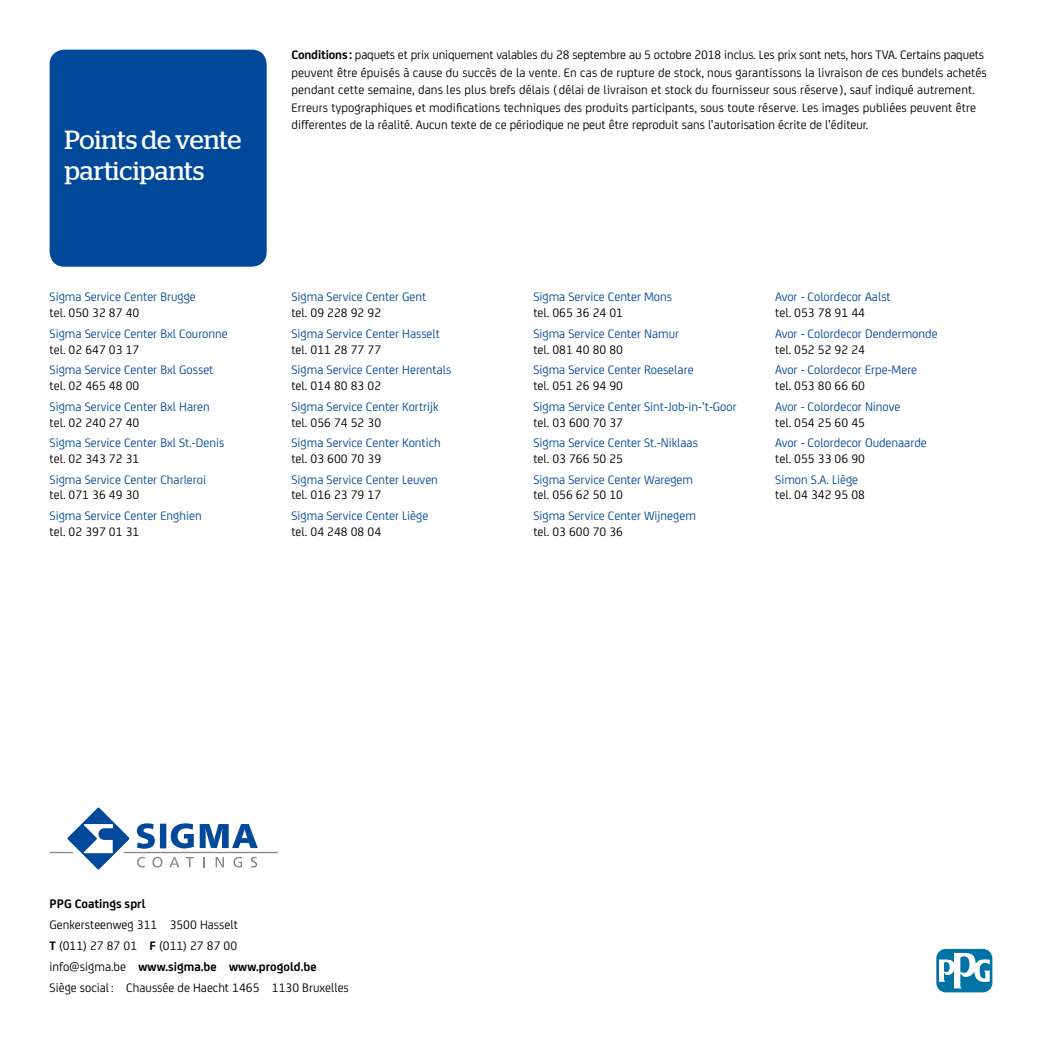
<style>
.page{position:relative;width:1042px;height:1042px;background:#fff}
.page>*{position:absolute;margin:0;border:0;box-sizing:border-box;transform-origin:0 0}
.t1{font:26.25px/31.5px "Stag";color:#fff}
.t2{font:13.12px/17.5px "FS Joey";color:#000}
.t3{font:13.12px "FS Joey";color:#00489a}
.t4{font:700 13.12px "FS Joey";color:#000}
.s1{font-weight:700}
</style>
<div class="page">
<svg style="left:50px;top:852px;width:20px;height:1px"></svg>
<svg style="left:125px;top:823px;width:153px;height:44px"></svg>
<svg style="left:67px;top:807px;width:62px;height:62px"></svg>
<svg style="left:84px;top:824px;width:29px;height:29px"></svg>
<div style="left:936px;top:949px;width:56px;height:43px;background:#0073a5;border-radius:9px"></div>
<svg style="left:939px;top:952px;width:50px;height:36px"></svg>
<div style="left:50px;top:50px;width:217px;height:217px;background:#00489a;border-radius:15px"></div>
<h1 class="t1" style="left:64px;top:124px;width:178px">Points de vente participants</h1>
<p class="t3" style="left:50px;top:288px;width:148px">Sigma Service Center Brugge</p>
<p class="t2" style="left:50px;top:303px;width:91px">tel. 050 32 87 40</p>
<p class="t3" style="left:50px;top:324px;width:180px">Sigma Service Center Bxl Couronne</p>
<p class="t2" style="left:50px;top:340px;width:91px">tel. 02 647 03 17</p>
<p class="t3" style="left:50px;top:361px;width:165px">Sigma Service Center Bxl Gosset</p>
<p class="t2" style="left:50px;top:376px;width:91px">tel. 02 465 48 00</p>
<p class="t3" style="left:50px;top:397px;width:162px">Sigma Service Center Bxl Haren</p>
<p class="t2" style="left:50px;top:413px;width:91px">tel. 02 240 27 40</p>
<p class="t3" style="left:50px;top:433px;width:176px">Sigma Service Center Bxl St.-Denis</p>
<p class="t2" style="left:50px;top:449px;width:91px">tel. 02 343 72 31</p>
<p class="t3" style="left:50px;top:470px;width:158px">Sigma Service Center Charleroi</p>
<p class="t2" style="left:50px;top:485px;width:91px">tel. 071 36 49 30</p>
<p class="t3" style="left:50px;top:506px;width:153px">Sigma Service Center Enghien</p>
<p class="t2" style="left:50px;top:522px;width:91px">tel. 02 397 01 31</p>
<p class="t2" style="left:291px;top:46px;width:697px"><span class="s1">Conditions:</span> paquets et prix uniquement valables du 28 septembre au 5 octobre 2018 inclus. Les prix sont nets, hors TVA. Certains paquets peuvent être épuisés à cause du succès de la vente. En cas de rupture de stock, nous garantissons la livraison de ces bundels achetés pendant cette semaine, dans les plus brefs délais ( délai de livraison et stock du fournisseur sous réserve ), sauf indiqué autrement.<br>Erreurs typographiques et modifications techniques des produits participants, sous toute réserve. Les images publiées peuvent être differentes de la réalité. Aucun texte de ce périodique ne peut être reproduit sans l’autorisation écrite de l’éditeur.</p>
<p class="t3" style="left:291px;top:288px;width:136px">Sigma Service Center Gent</p>
<p class="t2" style="left:291px;top:303px;width:91px">tel. 09 228 92 92</p>
<p class="t3" style="left:291px;top:324px;width:150px">Sigma Service Center Hasselt</p>
<p class="t2" style="left:291px;top:340px;width:91px">tel. 011 28 77 77</p>
<p class="t3" style="left:291px;top:361px;width:161px">Sigma Service Center Herentals</p>
<p class="t2" style="left:291px;top:376px;width:91px">tel. 014 80 83 02</p>
<p class="t3" style="left:291px;top:397px;width:149px">Sigma Service Center Kortrijk</p>
<p class="t2" style="left:291px;top:413px;width:91px">tel. 056 74 52 30</p>
<p class="t3" style="left:291px;top:433px;width:151px">Sigma Service Center Kontich</p>
<p class="t2" style="left:291px;top:449px;width:91px">tel. 03 600 70 39</p>
<p class="t3" style="left:291px;top:470px;width:148px">Sigma Service Center Leuven</p>
<p class="t2" style="left:291px;top:485px;width:91px">tel. 016 23 79 17</p>
<p class="t3" style="left:291px;top:506px;width:138px">Sigma Service Center Liège</p>
<p class="t2" style="left:291px;top:522px;width:91px">tel. 04 248 08 04</p>
<p class="t3" style="left:533px;top:288px;width:140px">Sigma Service Center Mons</p>
<p class="t2" style="left:533px;top:303px;width:91px">tel. 065 36 24 01</p>
<p class="t3" style="left:533px;top:324px;width:147px">Sigma Service Center Namur</p>
<p class="t2" style="left:533px;top:340px;width:91px">tel. 081 40 80 80</p>
<p class="t3" style="left:533px;top:361px;width:162px">Sigma Service Center Roeselare</p>
<p class="t2" style="left:533px;top:376px;width:91px">tel. 051 26 94 90</p>
<p class="t3" style="left:533px;top:397px;width:205px">Sigma Service Center Sint-Job-in-’t-Goor</p>
<p class="t2" style="left:533px;top:413px;width:91px">tel. 03 600 70 37</p>
<p class="t3" style="left:533px;top:433px;width:166px">Sigma Service Center St.-Niklaas</p>
<p class="t2" style="left:533px;top:449px;width:91px">tel. 03 766 50 25</p>
<p class="t3" style="left:533px;top:470px;width:161px">Sigma Service Center Waregem</p>
<p class="t2" style="left:533px;top:485px;width:91px">tel. 056 62 50 10</p>
<p class="t3" style="left:533px;top:506px;width:164px">Sigma Service Center Wijnegem</p>
<p class="t2" style="left:533px;top:522px;width:91px">tel. 03 600 70 36</p>
<p class="t3" style="left:775px;top:288px;width:117px">Avor - Colordecor Aalst</p>
<p class="t2" style="left:775px;top:303px;width:91px">tel. 053 78 91 44</p>
<p class="t3" style="left:775px;top:324px;width:164px">Avor - Colordecor Dendermonde</p>
<p class="t2" style="left:775px;top:340px;width:91px">tel. 052 52 92 24</p>
<p class="t3" style="left:775px;top:361px;width:143px">Avor - Colordecor Erpe-Mere</p>
<p class="t2" style="left:775px;top:376px;width:91px">tel. 053 80 66 60</p>
<p class="t3" style="left:775px;top:397px;width:127px">Avor - Colordecor Ninove</p>
<p class="t2" style="left:775px;top:413px;width:91px">tel. 054 25 60 45</p>
<p class="t3" style="left:775px;top:433px;width:153px">Avor - Colordecor Oudenaarde</p>
<p class="t2" style="left:775px;top:449px;width:91px">tel. 055 33 06 90</p>
<p class="t3" style="left:775px;top:470px;width:84px">Simon S.A. Liège</p>
<p class="t2" style="left:775px;top:485px;width:91px">tel. 04 342 95 08</p>
<p class="t4" style="left:50px;top:894px;width:97px">PPG Coatings sprl</p>
<p class="t2" style="left:50px;top:914px;width:301px;line-height:21px">Genkersteenweg 311 3500 Hasselt<br><span class="s1">T</span> (011) 27 87 01 <span class="s1">F</span> (011) 27 87 00<br>info@sigma.be <span class="s1">www.sigma.be www.progold.be<br></span>Siège social: Chaussée de Haecht 1465 1130 Bruxelles</p>
</div>
